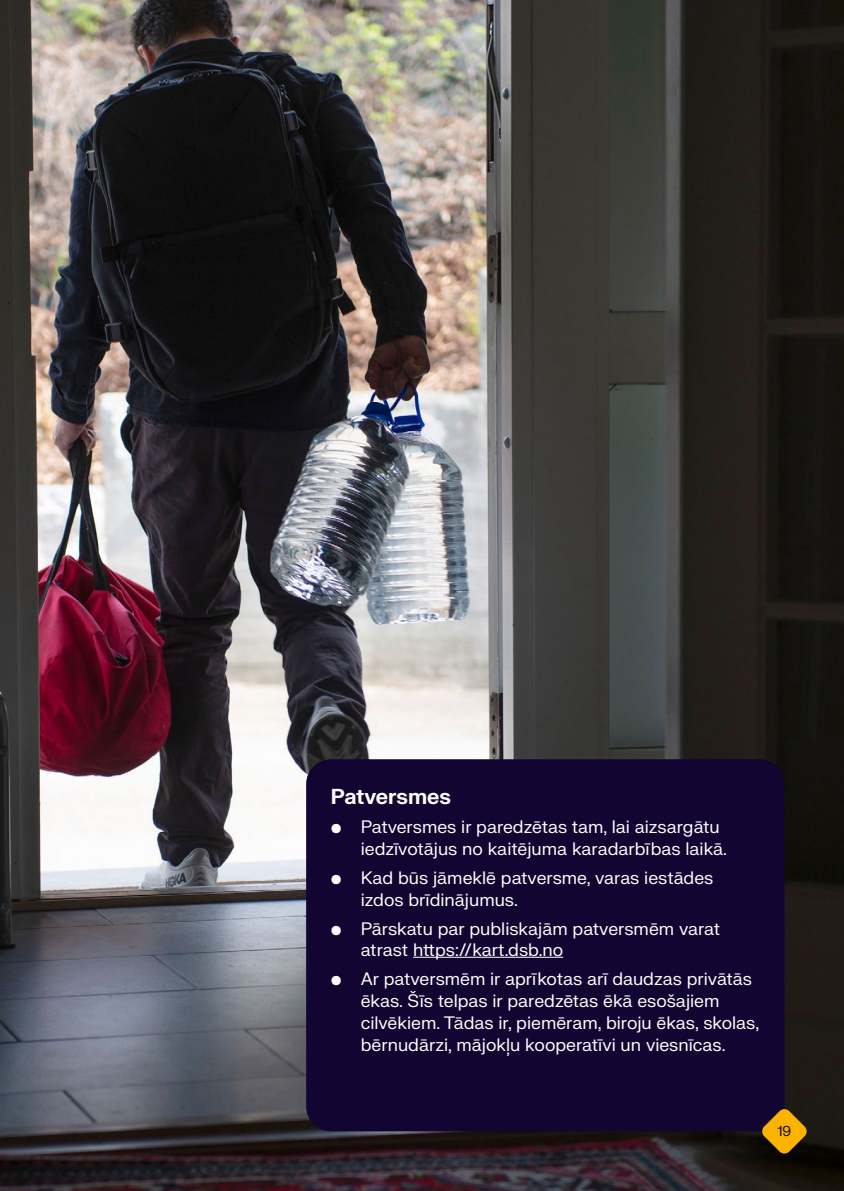
<style>
.page{position:relative;width:844px;height:1191px;background:#fff}
.page>*{position:absolute;margin:0;border:0;box-sizing:border-box;transform-origin:0 0}
.t1{font:700 21px "FK Grotesk Neue";color:#fff}
.t2{font:17.5px/21.9px "FK Grotesk Neue";color:#fff}
.t3{font:14px "FK Grotesk Neue";color:#120531}
</style>
<div class="page">
<img style="left:0;top:0;width:843px;height:1191px">
<div style="left:306px;top:759px;width:478px;height:372px;background:#120531;border-radius:25px"></div>
<hr style="left:413px;top:957px;width:150px;height:1px;background:#fff">
<svg style="left:761px;top:1108px;width:46px;height:46px;background:#976b08"></svg>
<h3 class="t1" style="left:331px;top:781px;width:121px">Patversmes</h3>
<p class="t2" style="left:360px;top:815px;width:367px;text-indent:-30px">• Patversmes ir paredzētas tam, lai aizsargātu iedzīvotājus no kaitējuma karadarbības laikā.</p>
<p class="t2" style="left:360px;top:865px;width:354px;text-indent:-30px">• Kad būs jāmeklē patversme, varas iestādes izdos brīdinājumus.</p>
<p class="t2" style="left:360px;top:916px;width:361px;text-indent:-30px">• Pārskatu par publiskajām patversmēm varat atrast https://kart.dsb.no</p>
<p class="t2" style="left:360px;top:967px;width:400px;text-indent:-30px">• Ar patversmēm ir aprīkotas arī daudzas privātās ēkas. Šīs telpas ir paredzētas ēkā esošajiem cilvēkiem. Tādas ir, piemēram, biroju ēkas, skolas, bērnudārzi, mājokļu kooperatīvi un viesnīcas.</p>
<p class="t3" style="left:777px;top:1120px;width:15px">19</p>
</div>
